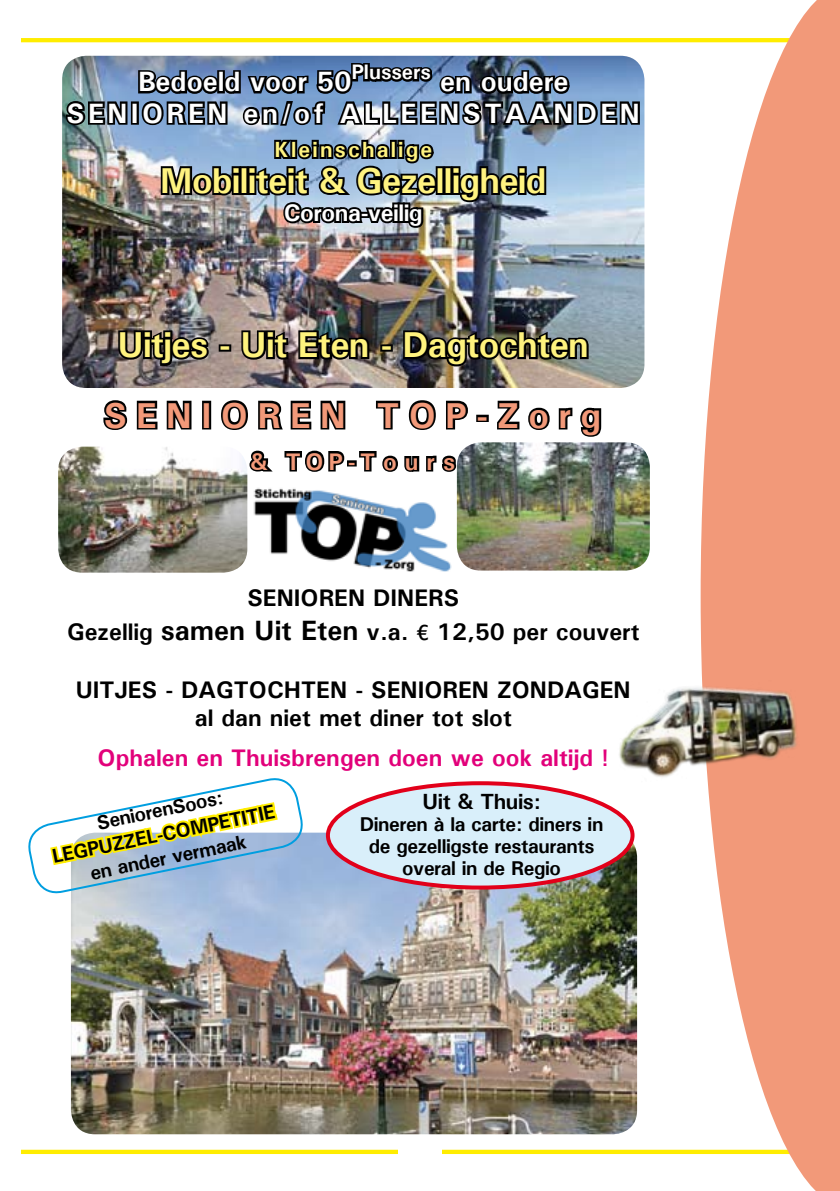
<style>
.page{position:relative;width:840px;height:1191px;background:#fff}
.page>*{position:absolute;margin:0;border:0;box-sizing:border-box;transform-origin:0 0}
.t1{font:700 36px "Univers";letter-spacing:-.02em;color:#fff37e}
.t2{font:700 36px "Univers";letter-spacing:-.02em;color:#fff381}
.t3{font:700 36px "Univers";letter-spacing:.26em;color:#f29979}
.t4{font:700 28px "Univers";color:#fff}
.t5{font:700 28px "Univers";letter-spacing:.12em;color:#fff}
.t6{font:700 24px/33.6px "Univers";color:#000;text-align:center}
.t7{font:700 24px "Univers";color:#e2007a}
.t8{font:700 24px "Univers";letter-spacing:-.02em;color:#fff}
.t9{font:700 24px "Univers";letter-spacing:.33em;color:#f29979}
.t10{font:700 22px "Univers";letter-spacing:.1em;color:#fff381}
.t11{font:700 22px "Univers";letter-spacing:-.02em;color:#000}
.t12{font:700 20px/22px "Univers";letter-spacing:-.02em;color:#000;text-align:center}
.s1{font-size:28px}
.s2{font-family:"Estrangelo Edessa";font-weight:400}
</style>
<div class="page">
<hr style="left:21px;top:38px;width:809px;height:4px;background:#ffed00">
<div style="left:21px;top:1149px;width:809px;height:5px;background:#ffed00"></div>
<svg style="left:700px;top:0;width:139px;height:1191px;fill:#f29979"></svg>
<img style="left:62px;top:56px;width:582px;height:332px">
<img style="left:643px;top:672px;width:161px;height:113px">
<div style="left:398px;top:1142px;width:43px;height:35px;background:#fff"></div>
<img style="left:253px;top:488px;width:195px;height:73px">
<img style="left:58px;top:446px;width:189px;height:115px">
<img style="left:456px;top:442px;width:193px;height:122px">
<svg style="left:103px;top:400px;width:55px;height:30px"></svg>
<svg style="left:166px;top:400px;width:26px;height:30px"></svg>
<svg style="left:376px;top:400px;width:92px;height:30px"></svg>
<div style="left:476px;top:415px;width:12px;height:7px;border:4px solid #000"></div>
<svg style="left:497px;top:400px;width:105px;height:37px"></svg>
<svg style="left:200px;top:400px;width:146px;height:75px"></svg>
<div style="left:347px;top:460px;width:9px;height:6px;border:4px solid #000"></div>
<svg style="left:359px;top:449px;width:100px;height:26px"></svg>
<img style="left:71px;top:896px;width:565px;height:238px">
<svg style="left:116px;top:328px;width:95px;height:40px;background:#423d3b"></svg>
<div style="left:218px;top:344px;width:13px;height:8px;border:4px solid #000"></div>
<svg style="left:239px;top:328px;width:132px;height:35px;background:#3d3837"></svg>
<div style="left:380px;top:344px;width:12px;height:8px;border:4px solid #000"></div>
<img style="left:401px;top:328px;width:189px;height:41px">
<img style="left:63px;top:60px;width:578px;height:171px">
<svg style="left:28px;top:561px;width:615px;height:335px"></svg>
<p class="t4" style="left:138px;top:64px;width:432px">Bedoeld voor 50<sup>Plussers</sup> en oudere</p>
<p class="t5" style="left:67px;top:95px;width:574px">SENIOREN en/of ALLEENSTAANDEN</p>
<p class="t10" style="left:274px;top:135px;width:159px">Kleinschalige</p>
<h1 class="t2" style="left:160px;top:158px;width:387px">Mobiliteit &amp; Gezelligheid</h1>
<p class="t8" style="left:284px;top:197px;width:140px">Corona-veilig</p>
<h1 class="t1" style="left:118px;top:322px;width:472px">Uitjes - Uit Eten - Dagtochten</h1>
<h1 class="t3" style="left:104px;top:392px;width:498px">SENIOREN TOP-Zorg</h1>
<p class="t9" style="left:250px;top:446px;width:206px">&amp; TOP-Tours</p>
<p class="t6" style="left:67px;top:581px;width:573px">SENIOREN DINERS<br>Gezellig <span class="s1">samen Uit Eten</span> v.a. <span class="s2">€</span> 12,50 per couvert</p>
<p class="t6" style="left:76px;top:674px;width:556px;line-height:28.8px">UITJES - DAGTOCHTEN - SENIOREN ZONDAGEN al dan niet met diner tot slot</p>
<p class="t7" style="left:98px;top:743px;width:512px">Ophalen en Thuisbrengen doen we ook altijd !</p>
<p class="t11" style="left:422px;top:787px;width:120px">Uit &amp; Thuis:</p>
<p class="t12" style="left:359px;top:812px;width:245px">Dineren à la carte: diners in de gezelligste restaurants overal in de Regio</p>
<p class="t12" style="left:45px;top:821px;width:228px;line-height:24px;rotate:-12deg">SeniorenSoos:<br>LEGPUZZEL-COMPETITIE en ander vermaak</p>
</div>
